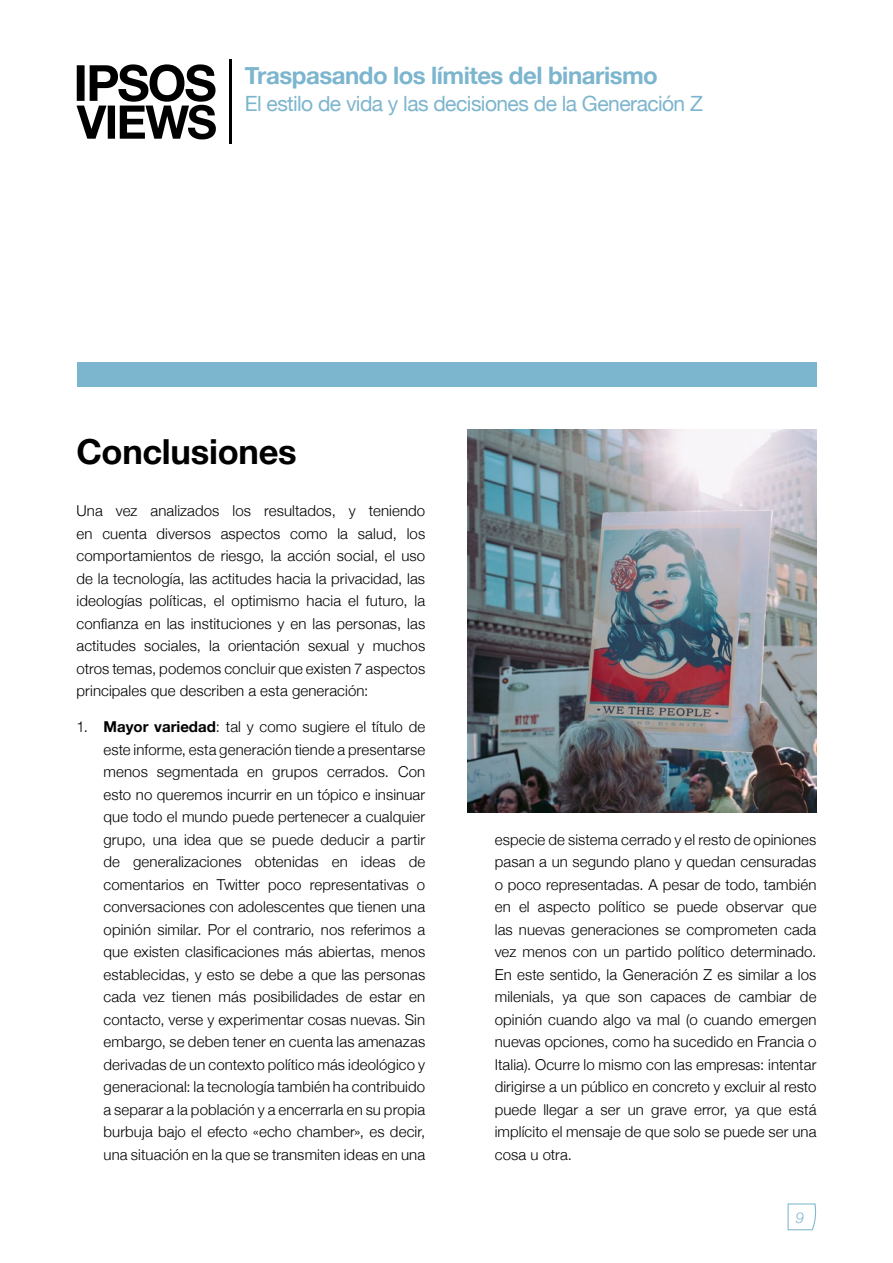
<style>
.page{position:relative;width:893px;height:1263px;background:#fff}
.page>*{position:absolute;margin:0;border:0;box-sizing:border-box;transform-origin:0 0}
.t1{font:700 34.5px "Helvetica Neue";letter-spacing:-.01em;color:#000}
.t2{font:700 24px "Helvetica Neue";letter-spacing:-.02em;color:#7cb5ce}
.t3{font:21px "Helvetica Neue";letter-spacing:-.025em;color:#7cb5ce}
.t4{font:300 15px/22.5px "Helvetica Neue";letter-spacing:.01em;color:#000;text-align:justify}
.t5{font:italic 300 15px "Helvetica Neue";color:#7cb5ce}
.s1{font-weight:700}
</style>
<div class="page">
<div style="left:77px;top:362px;width:739px;height:25px;background:#7cb5ce"></div>
<svg style="left:787px;top:1203px;width:29px;height:28px"></svg>
<hr style="left:230px;top:60px;width:2px;height:84px;background:#000">
<svg style="left:77px;top:64px;width:139px;height:75px"></svg>
<img style="left:468px;top:429px;width:348px;height:384px">
<h2 class="t2" style="left:245px;top:57px;width:414px">Traspasando los límites del binarismo</h2>
<h3 class="t3" style="left:245px;top:88px;width:459px">El estilo de vida y las decisiones de la Generación Z</h3>
<h1 class="t1" style="left:77px;top:424px;width:222px">Conclusiones</h1>
<p class="t4" style="left:77px;top:499px;width:350px">Una vez analizados los resultados, y teniendo en cuenta diversos aspectos como la salud, los comportamientos de riesgo, la acción social, el uso de la tecnología, las actitudes hacia la privacidad, las ideologías políticas, el optimismo hacia el futuro, la confianza en las instituciones y en las personas, las actitudes sociales, la orientación sexual y muchos otros temas, podemos concluir que existen 7 aspectos principales que describen a esta generación:</p>
<p class="t4" style="left:104px;top:715px;width:323px;text-indent:-27px">1. <span class="s1">Mayor variedad</span>: tal y como sugiere el título de este informe, esta generación tiende a presentarse menos segmentada en grupos cerrados. Con esto no queremos incurrir en un tópico e insinuar que todo el mundo puede pertenecer a cualquier grupo, una idea que se puede deducir a partir de generalizaciones obtenidas en ideas de comentarios en Twitter poco representativas o conversaciones con adolescentes que tienen una opinión similar. Por el contrario, nos referimos a que existen clasificaciones más abiertas, menos establecidas, y esto se debe a que las personas cada vez tienen más posibilidades de estar en contacto, verse y experimentar cosas nuevas. Sin embargo, se deben tener en cuenta las amenazas derivadas de un contexto político más ideológico y generacional: la tecnología también ha contribuido a separar a la población y a encerrarla en su propia burbuja bajo el efecto «echo chamber», es decir, una situación en la que se transmiten ideas en una</p>
<p class="t4" style="left:495px;top:827px;width:323px">especie de sistema cerrado y el resto de opiniones pasan a un segundo plano y quedan censuradas o poco representadas. A pesar de todo, también en el aspecto político se puede observar que las nuevas generaciones se comprometen cada vez menos con un partido político determinado.<br>En este sentido, la Generación Z es similar a los milenials, ya que son capaces de cambiar de opinión cuando algo va mal (o cuando emergen nuevas opciones, como ha sucedido en Francia o Italia). Ocurre lo mismo con las empresas: intentar dirigirse a un público en concreto y excluir al resto puede llegar a ser un grave error, ya que está implícito el mensaje de que solo se puede ser una cosa u otra.</p>
<p class="t5" style="left:796px;top:1205px;width:10px">9</p>
</div>
